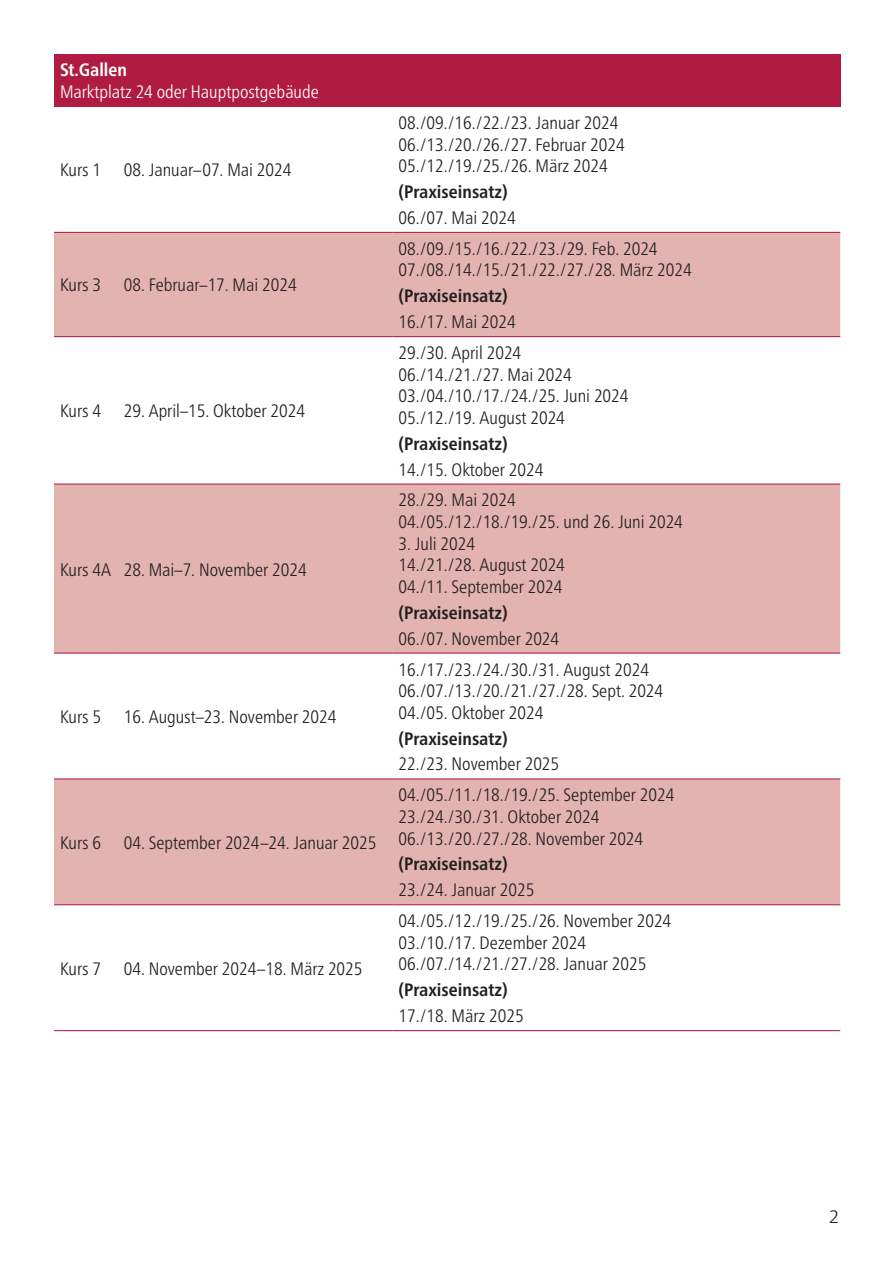
<style>
.page{position:relative;width:893px;height:1263px;background:#fff}
.page>*{position:absolute;margin:0;border:0;box-sizing:border-box;transform-origin:0 0}
.t1{font:300 condensed 18px "Frutiger Neue LT Pro";color:#231f20}
.t2{font:700 condensed 18px "Frutiger Neue LT Pro";color:#231f20}
.t3{font:300 condensed 18px "Frutiger Neue LT Pro";color:#fff}
.t4{font:700 condensed 18px "Frutiger Neue LT Pro";color:#fff}
.t5{font:300 18px "Frutiger Neue LT Pro";color:#231f20}
</style>
<div class="page">
<div style="left:54px;top:54px;width:786px;height:53px;background:#b01c41"></div>
<svg style="left:54px;top:233px;width:786px;height:419px;fill:#e3b4af"></svg>
<div style="left:54px;top:779px;width:786px;height:127px;background:#e3b4af"></div>
<hr style="left:54px;top:232px;width:64px;height:1px;background:#b01c41">
<hr style="left:118px;top:232px;width:275px;height:1px;background:#b01c41">
<hr style="left:393px;top:232px;width:447px;height:1px;background:#b01c41">
<hr style="left:54px;top:336px;width:64px;height:1px;background:#b01c41">
<hr style="left:118px;top:336px;width:275px;height:1px;background:#b01c41">
<hr style="left:393px;top:336px;width:447px;height:1px;background:#b01c41">
<hr style="left:54px;top:483px;width:64px;height:2px;background:#b01c41">
<hr style="left:118px;top:483px;width:275px;height:2px;background:#b01c41">
<hr style="left:393px;top:483px;width:447px;height:2px;background:#b01c41">
<hr style="left:54px;top:652px;width:64px;height:2px;background:#b01c41">
<hr style="left:118px;top:652px;width:275px;height:2px;background:#b01c41">
<hr style="left:393px;top:652px;width:447px;height:2px;background:#b01c41">
<hr style="left:54px;top:778px;width:64px;height:1px;background:#b01c41">
<hr style="left:118px;top:778px;width:275px;height:1px;background:#b01c41">
<hr style="left:393px;top:778px;width:447px;height:1px;background:#b01c41">
<hr style="left:54px;top:904px;width:64px;height:1px;background:#b01c41">
<hr style="left:118px;top:904px;width:275px;height:1px;background:#b01c41">
<hr style="left:393px;top:904px;width:447px;height:1px;background:#b01c41">
<hr style="left:54px;top:1030px;width:64px;height:1px;background:#b01c41">
<hr style="left:118px;top:1030px;width:275px;height:1px;background:#b01c41">
<hr style="left:393px;top:1030px;width:447px;height:1px;background:#b01c41">
<p class="t4" style="left:60px;top:60px;width:68px">St.Gallen</p>
<p class="t3" style="left:60px;top:81px;width:260px">Marktplatz 24 oder Hauptpostgebäude</p>
<p class="t1" style="left:60px;top:160px;width:43px">Kurs 1</p>
<p class="t1" style="left:124px;top:160px;width:169px">08. Januar–07. Mai 2024</p>
<p class="t1" style="left:60px;top:275px;width:43px">Kurs 3</p>
<p class="t1" style="left:124px;top:275px;width:174px">08. Februar–17. Mai 2024</p>
<p class="t1" style="left:60px;top:400px;width:43px">Kurs 4</p>
<p class="t1" style="left:124px;top:400px;width:183px">29. April–15. Oktober 2024</p>
<p class="t1" style="left:60px;top:559px;width:53px">Kurs 4A</p>
<p class="t1" style="left:124px;top:559px;width:184px">28. Mai–7. November 2024</p>
<p class="t1" style="left:60px;top:706px;width:43px">Kurs 5</p>
<p class="t1" style="left:124px;top:706px;width:214px">16. August–23. November 2024</p>
<p class="t1" style="left:60px;top:832px;width:43px">Kurs 6</p>
<p class="t1" style="left:124px;top:832px;width:254px">04. September 2024–24. Januar 2025</p>
<p class="t1" style="left:60px;top:958px;width:43px">Kurs 7</p>
<p class="t1" style="left:124px;top:958px;width:240px">04. November 2024–18. März 2025</p>
<p class="t1" style="left:399px;top:112px;width:221px">08./09./16./22./23. Januar 2024</p>
<p class="t1" style="left:399px;top:134px;width:228px">06./13./20./26./27. Februar 2024</p>
<p class="t1" style="left:399px;top:155px;width:211px">05./12./19./25./26. März 2024</p>
<p class="t2" style="left:399px;top:181px;width:110px">(Praxiseinsatz)</p>
<p class="t1" style="left:399px;top:207px;width:119px">06./07. Mai 2024</p>
<p class="t1" style="left:399px;top:238px;width:260px">08./09./15./16./22./23./29. Feb. 2024</p>
<p class="t1" style="left:399px;top:259px;width:295px">07./08./14./15./21./22./27./28. März 2024</p>
<p class="t2" style="left:399px;top:285px;width:110px">(Praxiseinsatz)</p>
<p class="t1" style="left:399px;top:311px;width:119px">16./17. Mai 2024</p>
<p class="t1" style="left:399px;top:342px;width:124px">29./30. April 2024</p>
<p class="t1" style="left:399px;top:364px;width:175px">06./14./21./27. Mai 2024</p>
<p class="t1" style="left:399px;top:385px;width:231px">03./04./10./17./24./25. Juni 2024</p>
<p class="t1" style="left:399px;top:407px;width:168px">05./12./19. August 2024</p>
<p class="t2" style="left:399px;top:433px;width:110px">(Praxiseinsatz)</p>
<p class="t1" style="left:399px;top:459px;width:146px">14./15. Oktober 2024</p>
<p class="t1" style="left:399px;top:490px;width:119px">28./29. Mai 2024</p>
<p class="t1" style="left:399px;top:511px;width:286px">04./05./12./18./19./25. und 26. Juni 2024</p>
<p class="t1" style="left:399px;top:533px;width:78px">3. Juli 2024</p>
<p class="t1" style="left:399px;top:554px;width:168px">14./21./28. August 2024</p>
<p class="t1" style="left:399px;top:576px;width:165px">04./11. September 2024</p>
<p class="t2" style="left:399px;top:602px;width:110px">(Praxiseinsatz)</p>
<p class="t1" style="left:399px;top:628px;width:162px">06./07. November 2024</p>
<p class="t1" style="left:399px;top:659px;width:252px">16./17./23./24./30./31. August 2024</p>
<p class="t1" style="left:399px;top:680px;width:266px">06./07./13./20./21./27./28. Sept. 2024</p>
<p class="t1" style="left:399px;top:702px;width:146px">04./05. Oktober 2024</p>
<p class="t2" style="left:399px;top:728px;width:110px">(Praxiseinsatz)</p>
<p class="t1" style="left:399px;top:753px;width:162px">22./23. November 2025</p>
<p class="t1" style="left:399px;top:784px;width:277px">04./05./11./18./19./25. September 2024</p>
<p class="t1" style="left:399px;top:806px;width:202px">23./24./30./31. Oktober 2024</p>
<p class="t1" style="left:399px;top:828px;width:246px">06./13./20./27./28. November 2024</p>
<p class="t2" style="left:399px;top:853px;width:110px">(Praxiseinsatz)</p>
<p class="t1" style="left:399px;top:879px;width:137px">23./24. Januar 2025</p>
<p class="t1" style="left:399px;top:910px;width:274px">04./05./12./19./25./26. November 2024</p>
<p class="t1" style="left:399px;top:932px;width:189px">03./10./17. Dezember 2024</p>
<p class="t1" style="left:399px;top:953px;width:249px">06./07./14./21./27./28. Januar 2025</p>
<p class="t2" style="left:399px;top:979px;width:110px">(Praxiseinsatz)</p>
<p class="t1" style="left:399px;top:1005px;width:127px">17./18. März 2025</p>
<p class="t5" style="left:829px;top:1206px;width:12px">2</p>
</div>
